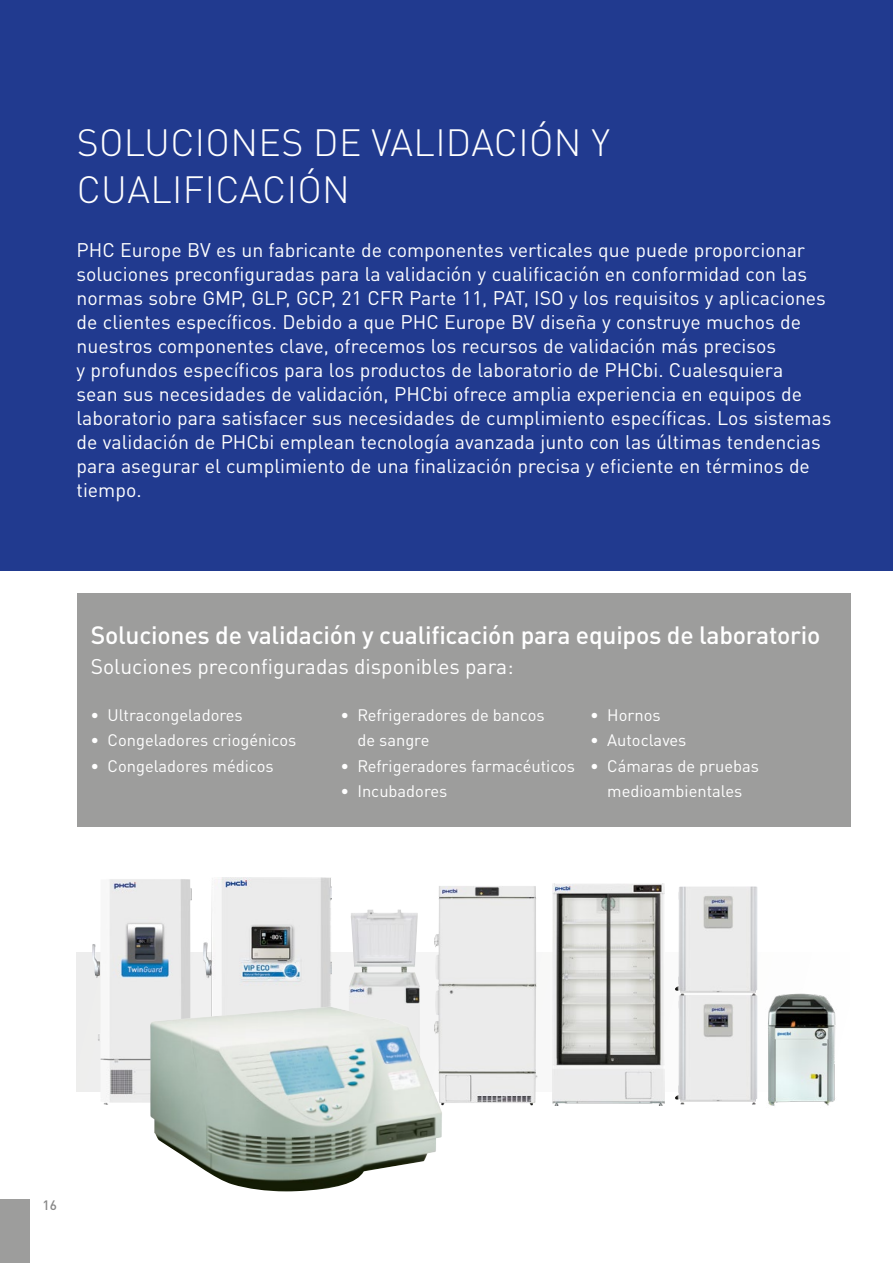
<style>
.page{position:relative;width:893px;height:1263px;background:#fff}
.page>*{position:absolute;margin:0;border:0;box-sizing:border-box;transform-origin:0 0}
.t1{font:300 37.5px/46.5px "DIN Pro";letter-spacing:.01em;color:#fff}
.t2{font:500 24.75px "DIN Pro";letter-spacing:-.01em;color:#fff}
.t3{font:21px "DIN Pro";color:#fff}
.t4{font:19.5px/24px "DIN Pro";color:#fff}
.t5{font:16.5px/25.5px "DIN Pro";color:#fff}
.t6{font:500 13.5px "DIN Pro";color:#878787}
</style>
<div class="page">
<div style="left:0;top:0;width:893px;height:571px;background:#213a8f"></div>
<div style="left:77px;top:593px;width:773px;height:234px;background:#9d9d9c"></div>
<div style="left:77px;top:953px;width:773px;height:139px;background:linear-gradient(to bottom,#f8f8f8,#f8f8f8)"></div>
<img style="left:92px;top:879px;width:100px;height:226px">
<img style="left:204px;top:878px;width:128px;height:128px">
<img style="left:434px;top:886px;width:103px;height:220px">
<img style="left:768px;top:993px;width:68px;height:113px">
<img style="left:675px;top:886px;width:83px;height:219px">
<img style="left:553px;top:883px;width:111px;height:222px">
<img style="left:348px;top:909px;width:72px;height:97px">
<img style="left:150px;top:1006px;width:292px;height:185px">
<div style="left:0;top:1199px;width:30px;height:64px;background:#9d9d9c"></div>
<h1 class="t1" style="left:77px;top:116px;width:535px">SOLUCIONES DE VALIDACIÓN Y<br>CUALIFICACIÓN</h1>
<p class="t4" style="left:77px;top:236px;width:756px">PHC Europe BV es un fabricante de componentes verticales que puede proporcionar soluciones preconfiguradas para la validación y cualificación en conformidad con las normas sobre GMP, GLP, GCP, 21 CFR Parte 11, PAT, ISO y los requisitos y aplicaciones de clientes específicos. Debido a que PHC Europe BV diseña y construye muchos de nuestros componentes clave, ofrecemos los recursos de validación más precisos<br>y profundos específicos para los productos de laboratorio de PHCbi. Cualesquiera<br>sean sus necesidades de validación, PHCbi ofrece amplia experiencia en equipos de laboratorio para satisfacer sus necesidades de cumplimiento específicas. Los sistemas de validación de PHCbi emplean tecnología avanzada junto con las últimas tendencias para asegurar el cumplimiento de una finalización precisa y eficiente en términos de tiempo.</p>
<p class="t2" style="left:91px;top:615px;width:731px">Soluciones de validación y cualificación para equipos de laboratorio</p>
<p class="t3" style="left:91px;top:650px;width:424px">Soluciones preconfiguradas disponibles para:</p>
<p class="t5" style="left:91px;top:700px;width:154px">• Ultracongeladores</p>
<p class="t5" style="left:91px;top:726px;width:207px">• Congeladores criogénicos</p>
<p class="t5" style="left:91px;top:751px;width:185px">• Congeladores médicos</p>
<p class="t5" style="left:357px;top:700px;width:189px;text-indent:-17px">• Refrigeradores de bancos de sangre</p>
<p class="t5" style="left:340px;top:751px;width:236px">• Refrigeradores farmacéuticos</p>
<p class="t5" style="left:340px;top:777px;width:109px">• Incubadores</p>
<p class="t5" style="left:590px;top:700px;width:72px">• Hornos</p>
<p class="t5" style="left:590px;top:726px;width:98px">• Autoclaves</p>
<p class="t5" style="left:590px;top:751px;width:170px;text-align:center">• Cámaras de pruebas medioambientales</p>
<p class="t6" style="left:43px;top:1194px;width:16px">16</p>
</div>
